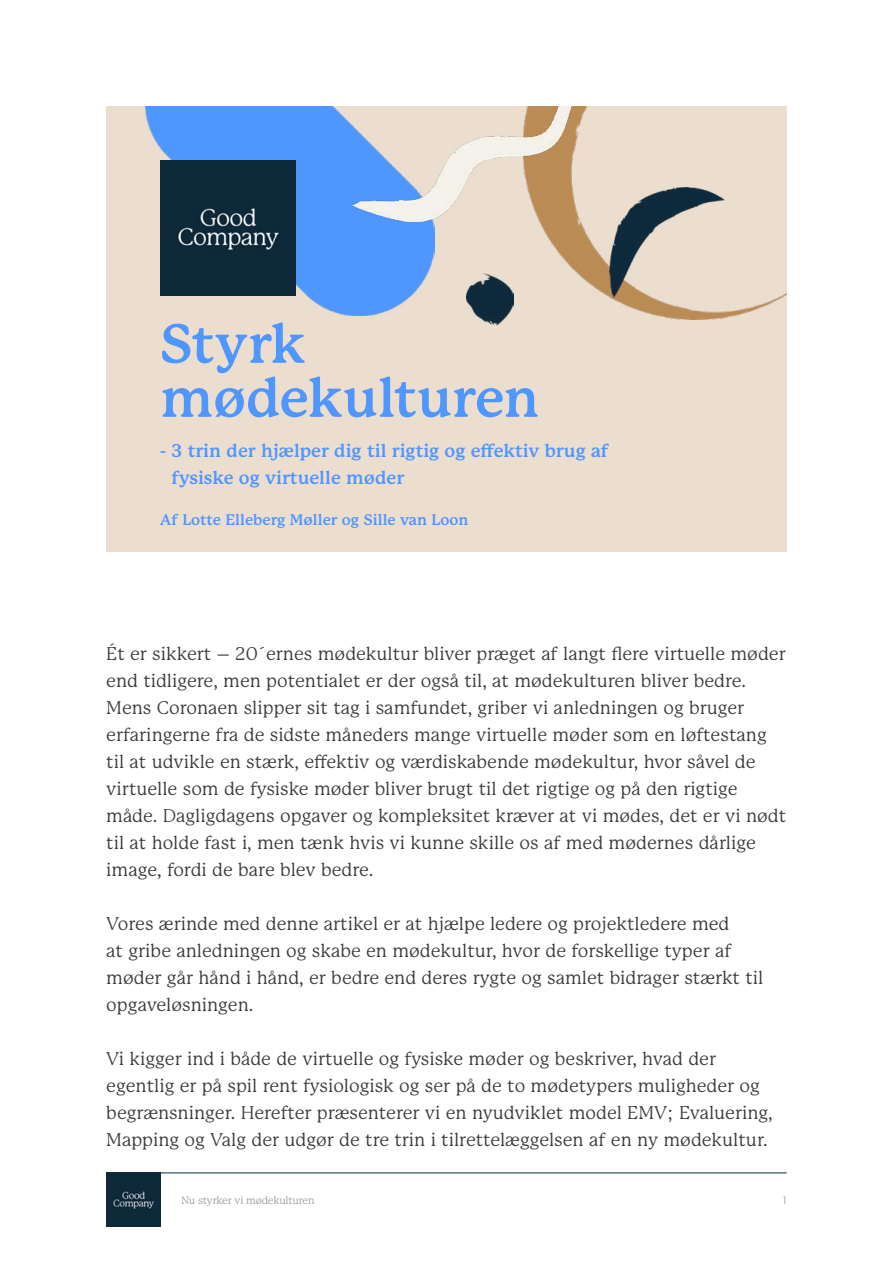
<style>
.page{position:relative;width:893px;height:1263px;background:#fff}
.page>*{position:absolute;margin:0;border:0;box-sizing:border-box;transform-origin:0 0}
.t1{font:700 54px/54px "P22 Mackinac Pro";letter-spacing:-.01em;color:#4f96ff}
.t2{font:18px/27px "P22 Mackinac Pro";color:#3a3a39}
.t3{font:700 18px/27px "P22 Mackinac Pro";color:#4f96ff}
.t4{font:700 15px "P22 Mackinac Pro";color:#4f96ff}
.t5{font:10.5px "P22 Mackinac Pro";letter-spacing:-.02em;color:#9c9c9d}
</style>
<div class="page">
<img style="left:106px;top:1173px;width:54px;height:54px">
<hr style="left:106px;top:1172px;width:681px;height:1px;background:#0d293b">
<div style="left:106px;top:106px;width:681px;height:446px;background:#ebdecf"></div>
<img style="left:146px;top:106px;width:289px;height:210px">
<img style="left:539px;top:199px;width:248px;height:120px">
<img style="left:350px;top:106px;width:259px;height:116px">
<img style="left:467px;top:274px;width:46px;height:52px">
<img style="left:609px;top:187px;width:115px;height:111px">
<img style="left:160px;top:160px;width:135px;height:135px">
<h1 class="t1" style="left:160px;top:317px;width:380px">Styrk mødekulturen</h1>
<p class="t3" style="left:172px;top:438px;width:438px;text-indent:-11px">- 3 trin der hjælper dig til rigtig og effektiv brug af fysiske og virtuelle møder</p>
<p class="t4" style="left:160px;top:511px;width:309px">Af Lotte Elleberg Møller og Sille van Loon</p>
<p class="t2" style="left:106px;top:640px;width:681px">Ét er sikkert – 20´ernes mødekultur bliver præget af langt flere virtuelle møder end tidligere, men potentialet er der også til, at mødekulturen bliver bedre.<br>Mens Coronaen slipper sit tag i samfundet, griber vi anledningen og bruger erfaringerne fra de sidste måneders mange virtuelle møder som en løftestang til at udvikle en stærk, effektiv og værdiskabende mødekultur, hvor såvel de virtuelle som de fysiske møder bliver brugt til det rigtige og på den rigtige måde. Dagligdagens opgaver og kompleksitet kræver at vi mødes, det er vi nødt til at holde fast i, men tænk hvis vi kunne skille os af med mødernes dårlige image, fordi de bare blev bedre.</p>
<p class="t2" style="left:106px;top:910px;width:658px">Vores ærinde med denne artikel er at hjælpe ledere og projektledere med<br>at gribe anledningen og skabe en mødekultur, hvor de forskellige typer af møder går hånd i hånd, er bedre end deres rygte og samlet bidrager stærkt til opgaveløsningen.</p>
<p class="t2" style="left:106px;top:1045px;width:668px">Vi kigger ind i både de virtuelle og fysiske møder og beskriver, hvad der egentlig er på spil rent fysiologisk og ser på de to mødetypers muligheder og begrænsninger. Herefter præsenterer vi en nyudviklet model EMV; Evaluering, Mapping og Valg der udgør de tre trin i tilrettelæggelsen af en ny mødekultur.</p>
<p class="t5" style="left:181px;top:1194px;width:135px">Nu styrker vi mødekulturen</p>
<p class="t5" style="left:783px;top:1194px;width:5px">1</p>
</div>
